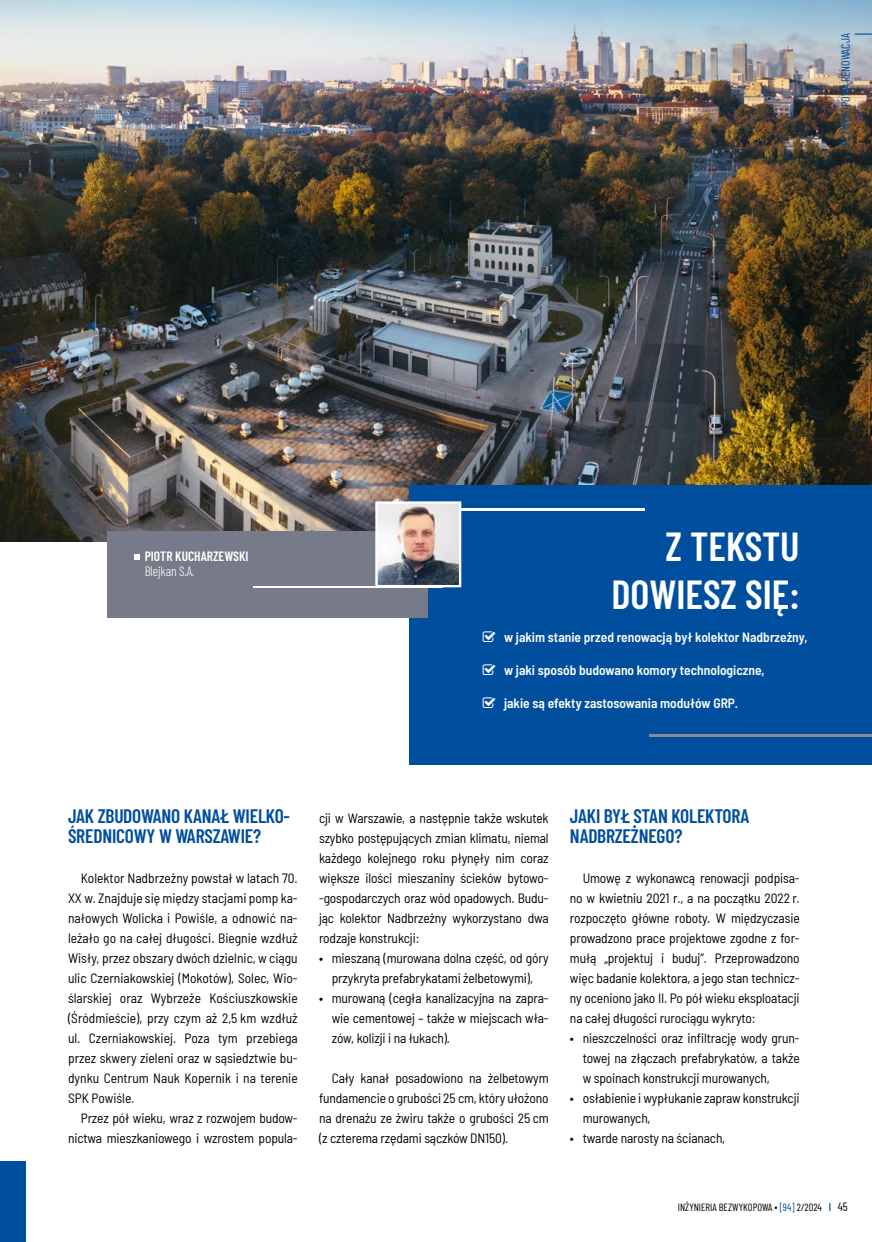
<style>
.page{position:relative;width:872px;height:1242px;background:#fff}
.page>*{position:absolute;margin:0;border:0;box-sizing:border-box;transform-origin:0 0}
.t1{font:600 40.5px/48.6px "Barlow Condensed";color:#fff;text-align:right}
.t2{font:600 19.5px/20px "Barlow Condensed";letter-spacing:-.01em;color:#004e9e}
.t3{font:semi-condensed 13.5px/20px "Barlow";letter-spacing:-.01em;color:#000;text-align:justify}
.t4{font:600 semi-condensed 13.5px "Barlow";color:#fff}
.t5{font:600 13.5px "Barlow Condensed";color:#fff}
.t6{font:300 13.5px "Barlow Condensed";letter-spacing:-.01em;color:#fff}
.t7{font:12px "Barlow Condensed";color:#004e9e}
.t8{font:12px "Barlow Condensed";color:#000}
.t9{font:10.5px "Barlow Condensed";color:#000}
.s1{color:#004e9e}
</style>
<div class="page">
<img style="left:0;top:0;width:872px;height:541px">
<div style="left:0;top:1161px;width:26px;height:81px;background:#004e9e"></div>
<svg style="left:854px;top:33px;width:18px;height:2px"></svg>
<div style="left:410px;top:485px;width:462px;height:279px;background:#004e9e"></div>
<hr style="left:380px;top:508px;width:264px;height:3px;background:#fff">
<hr style="left:650px;top:734px;width:222px;height:2px;background:#8b8991">
<div style="left:108px;top:531px;width:319px;height:86px;background:#777a88"></div>
<svg style="left:135px;top:554px;width:5px;height:5px"></svg>
<hr style="left:254px;top:586px;width:189px;height:1px;background:#fff">
<img style="left:378px;top:504px;width:80px;height:80px">
<div style="left:375px;top:501px;width:86px;height:86px;border:2px solid #fff"></div>
<p class="t7" style="left:837px;top:146px;width:114px;rotate:-90deg">BEZWYKOPOWA RENOWACJA</p>
<p class="t5" style="left:145px;top:547px;width:105px">PIOTR KUCHARZEWSKI</p>
<p class="t6" style="left:145px;top:562px;width:51px">Blejkan S.A.</p>
<h1 class="t1" style="left:611px;top:519px;width:190px">Z TEKSTU<br>DOWIESZ SIĘ:</h1>
<p class="t4" style="left:504px;top:627px;width:305px">w jakim stanie przed renowacją był kolektor Nadbrzeżny,</p>
<p class="t4" style="left:504px;top:660px;width:262px">w jaki sposób budowano komory technologiczne,</p>
<p class="t4" style="left:504px;top:693px;width:235px">jakie są efekty zastosowania modułów GRP.</p>
<h2 class="t2" style="left:68px;top:805px;width:223px">JAK ZBUDOWANO KANAŁ WIELKO-<br>ŚREDNICOWY W WARSZAWIE?</h2>
<p class="t3" style="left:68px;top:867px;width:231px;text-indent:13px">Kolektor Nadbrzeżny powstał w latach 70.<br>XX w. Znajduje się między stacjami pomp ka&shy;nałowych Wolicka i Powiśle, a odnowić na&shy;leżało go na całej długości. Biegnie wzdłuż Wisły, przez obszary dwóch dzielnic, w ciągu ulic Czerniakowskiej (Mokotów), Solec, Wio&shy;ślarskiej oraz Wybrzeże Kościuszkowskie (Śródmieście), przy czym aż 2,5 km wzdłuż ul. Czerniakowskiej. Poza tym przebiega przez skwery zieleni oraz w sąsiedztwie bu&shy;dynku Centrum Nauk Kopernik i na terenie SPK Powiśle.</p>
<p class="t3" style="left:68px;top:1107px;width:231px;text-align:right">Przez pół wieku, wraz z rozwojem budow&shy;nictwa mieszkaniowego i wzrostem popula-</p>
<p class="t3" style="left:319px;top:807px;width:231px">cji w Warszawie, a następnie także wskutek szybko postępujących zmian klimatu, niemal każdego kolejnego roku płynęły nim coraz większe ilości mieszaniny ścieków bytowo--gospodarczych oraz wód opadowych. Budu&shy;jąc kolektor Nadbrzeżny wykorzystano dwa rodzaje konstrukcji:</p>
<p class="t3" style="left:319px;top:947px;width:231px;text-align:center">• mieszaną (murowana dolna część, od góry przykryta prefabrykatami żelbetowymi),</p>
<p class="t3" style="left:332px;top:987px;width:218px;text-indent:-13px">• murowaną (cegła kanalizacyjna na zapra&shy;wie cementowej – także w miejscach wła&shy;zów, kolizji i na łukach).</p>
<p class="t3" style="left:319px;top:1067px;width:231px;text-indent:13px">Cały kanał posadowiono na żelbetowym fundamencie o grubości 25 cm, który ułożono na drenażu ze żwiru także o grubości 25 cm (z czterema rzędami sączków DN150).</p>
<h2 class="t2" style="left:570px;top:805px;width:181px">JAKI BYŁ STAN KOLEKTORA<br>NADBRZEŻNEGO?</h2>
<p class="t3" style="left:570px;top:867px;width:231px;text-indent:13px">Umowę z wykonawcą renowacji podpisa&shy;no w kwietniu 2021 r., a na początku 2022 r. rozpoczęto główne roboty. W międzyczasie prowadzono prace projektowe zgodne z for&shy;mułą „projektuj i buduj”. Przeprowadzono więc badanie kolektora, a jego stan technicz&shy;ny oceniono jako II. Po pół wieku eksploatacji na całej długości rurociągu wykryto:</p>
<p class="t3" style="left:583px;top:1027px;width:218px;text-indent:-13px">• nieszczelności oraz infiltrację wody grun&shy;towej na złączach prefabrykatów, a także w spoinach konstrukcji murowanych,</p>
<p class="t3" style="left:583px;top:1087px;width:218px;text-indent:-13px">• osłabienie i wypłukanie zapraw konstrukcji murowanych,</p>
<p class="t3" style="left:570px;top:1127px;width:157px">• twarde narosty na ścianach,</p>
<p class="t9" style="left:678px;top:1199px;width:146px">INŻYNIERIA BEZWYKOPOWA ∙ <span class="s1">[94]</span> 2/2024</p>
<p class="t8" style="left:837px;top:1198px;width:11px">45</p>
</div>
